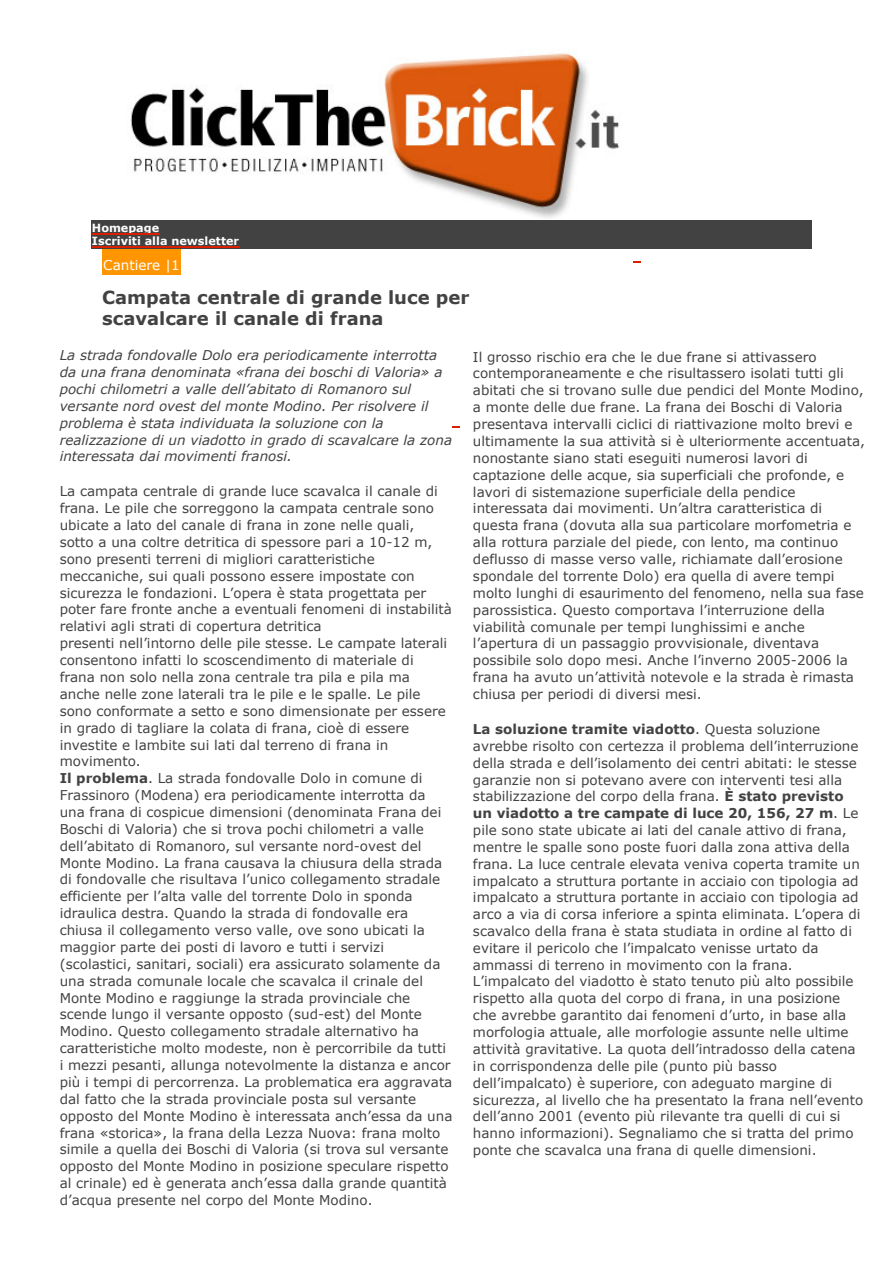
<style>
.page{position:relative;width:893px;height:1263px;background:#fff}
.page>*{position:absolute;margin:0;border:0;box-sizing:border-box;transform-origin:0 0}
.t1{font:700 18px/21.3px "Verdana";color:#424242}
.t2{font:13.5px/16.8px "Verdana";color:#424242}
.t3{font:italic 13.5px/16.8px "Verdana";color:#424242}
.t4{font:13.5px "Verdana";color:#fff}
.t5{font:700 11.25px/13.5px "Verdana";color:#fff}
.s1{font-weight:700}
</style>
<div class="page">
<div style="left:91px;top:220px;width:720px;height:29px;background:#424242"></div>
<div style="left:102px;top:249px;width:79px;height:26px;background:#ff9500"></div>
<img style="left:130px;top:53px;width:490px;height:165px">
<hr style="left:92px;top:233px;width:67px;height:1px;background:#d81f00">
<hr style="left:92px;top:247px;width:147px;height:1px;background:#d81f00">
<p class="t5" style="left:92px;top:221px;width:149px">Homepage<br>Iscriviti alla newsletter</p>
<p class="t4" style="left:103px;top:257px;width:78px">Cantiere |1</p>
<h1 class="t1" style="left:102px;top:286px;width:368px">Campata centrale di grande luce per scavalcare il canale di frana</h1>
<p class="t3" style="left:60px;top:346px;width:394px">La strada fondovalle Dolo era periodicamente interrotta da una frana denominata «frana dei boschi di Valoria» a pochi chilometri a valle dell’abitato di Romanoro sul versante nord ovest del monte Modino. Per risolvere il problema è stata individuata la soluzione con la realizzazione di un viadotto in grado di scavalcare la zona interessata dai movimenti franosi.</p>
<p class="t2" style="left:60px;top:483px;width:394px">La campata centrale di grande luce scavalca il canale di frana. Le pile che sorreggono la campata centrale sono ubicate a lato del canale di frana in zone nelle quali,<br>sotto a una coltre detritica di spessore pari a 10-12 m, sono presenti terreni di migliori caratteristiche meccaniche, sui quali possono essere impostate con sicurezza le fondazioni. L’opera è stata progettata per poter fare fronte anche a eventuali fenomeni di instabilità relativi agli strati di copertura detritica<br>presenti nell’intorno delle pile stesse. Le campate laterali consentono infatti lo scoscendimento di materiale di<br>frana non solo nella zona centrale tra pila e pila ma anche nelle zone laterali tra le pile e le spalle. Le pile sono conformate a setto e sono dimensionate per essere in grado di tagliare la colata di frana, cioè di essere investite e lambite sui lati dal terreno di frana in movimento.<br><span class="s1">Il problema</span>. La strada fondovalle Dolo in comune di Frassinoro (Modena) era periodicamente interrotta da una frana di cospicue dimensioni (denominata Frana dei Boschi di Valoria) che si trova pochi chilometri a valle dell’abitato di Romanoro, sul versante nord-ovest del Monte Modino. La frana causava la chiusura della strada di fondovalle che risultava l’unico collegamento stradale efficiente per l’alta valle del torrente Dolo in sponda idraulica destra. Quando la strada di fondovalle era chiusa il collegamento verso valle, ove sono ubicati la maggior parte dei posti di lavoro e tutti i servizi (scolastici, sanitari, sociali) era assicurato solamente da una strada comunale locale che scavalca il crinale del Monte Modino e raggiunge la strada provinciale che scende lungo il versante opposto (sud-est) del Monte Modino. Questo collegamento stradale alternativo ha caratteristiche molto modeste, non è percorribile da tutti i mezzi pesanti, allunga notevolmente la distanza e ancor più i tempi di percorrenza. La problematica era aggravata dal fatto che la strada provinciale posta sul versante opposto del Monte Modino è interessata anch’essa da una frana «storica», la frana della Lezza Nuova: frana molto simile a quella dei Boschi di Valoria (si trova sul versante opposto del Monte Modino in posizione speculare rispetto al crinale) ed è generata anch’essa dalla grande quantità d’acqua presente nel corpo del Monte Modino.</p>
<p class="t2" style="left:473px;top:348px;width:393px">Il grosso rischio era che le due frane si attivassero contemporaneamente e che risultassero isolati tutti gli abitati che si trovano sulle due pendici del Monte Modino, a monte delle due frane. La frana dei Boschi di Valoria presentava intervalli ciclici di riattivazione molto brevi e ultimamente la sua attività si è ulteriormente accentuata, nonostante siano stati eseguiti numerosi lavori di captazione delle acque, sia superficiali che profonde, e lavori di sistemazione superficiale della pendice interessata dai movimenti. Un’altra caratteristica di questa frana (dovuta alla sua particolare morfometria e alla rottura parziale del piede, con lento, ma continuo deflusso di masse verso valle, richiamate dall’erosione spondale del torrente Dolo) era quella di avere tempi molto lunghi di esaurimento del fenomeno, nella sua fase parossistica. Questo comportava l’interruzione della viabilità comunale per tempi lunghissimi e anche l’apertura di un passaggio provvisionale, diventava possibile solo dopo mesi. Anche l’inverno 2005-2006 la frana ha avuto un’attività notevole e la strada è rimasta chiusa per periodi di diversi mesi.</p>
<p class="t2" style="left:473px;top:720px;width:392px"><span class="s1">La soluzione tramite viadotto</span>. Questa soluzione avrebbe risolto con certezza il problema dell’interruzione della strada e dell’isolamento dei centri abitati: le stesse garanzie non si potevano avere con interventi tesi alla stabilizzazione del corpo della frana. <span class="s1">È stato previsto un viadotto a tre campate di luce 20, 156, 27 m</span>. Le pile sono state ubicate ai lati del canale attivo di frana, mentre le spalle sono poste fuori dalla zona attiva della frana. La luce centrale elevata veniva coperta tramite un impalcato a struttura portante in acciaio con tipologia ad impalcato a struttura portante in acciaio con tipologia ad arco a via di corsa inferiore a spinta eliminata. L’opera di scavalco della frana è stata studiata in ordine al fatto di evitare il pericolo che l’impalcato venisse urtato da ammassi di terreno in movimento con la frana.<br>L’impalcato del viadotto è stato tenuto più alto possibile rispetto alla quota del corpo di frana, in una posizione che avrebbe garantito dai fenomeni d’urto, in base alla morfologia attuale, alle morfologie assunte nelle ultime attività gravitative. La quota dell’intradosso della catena in corrispondenza delle pile (punto più basso dell’impalcato) è superiore, con adeguato margine di sicurezza, al livello che ha presentato la frana nell’evento dell’anno 2001 (evento più rilevante tra quelli di cui si hanno informazioni). Segnaliamo che si tratta del primo ponte che scavalca una frana di quelle dimensioni.</p>
</div>
